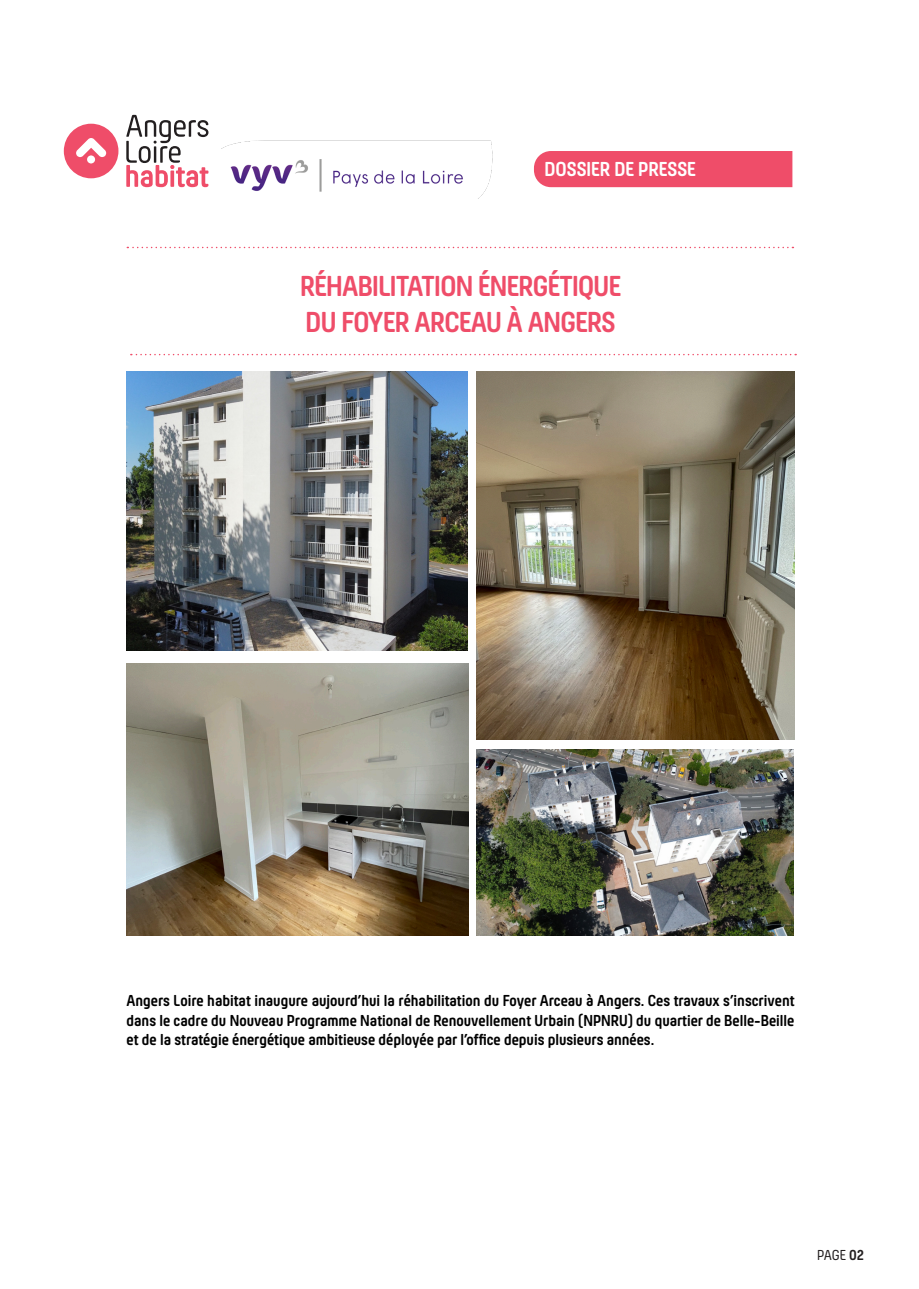
<style>
.page{position:relative;width:919px;height:1289px;background:#fff}
.page>*{position:absolute;margin:0;border:0;box-sizing:border-box;transform-origin:0 0}
.t1{font:700 30px/36px "Hansom FY";letter-spacing:-.02em;color:#ef4d69}
.t2{font:700 21px "Hansom FY";color:#fff}
.t3{font:700 16.5px/19.8px "Hansom FY";color:#000;text-align:justify}
</style>
<div class="page">
<svg style="left:126px;top:115px;width:82px;height:72px"></svg>
<div style="left:64px;top:124px;width:54px;height:54px;background:#ef4d69;border-radius:50%"></div>
<div style="left:87px;top:155px;width:8px;height:8px;background:#fff;border-radius:50%"></div>
<svg style="left:76px;top:138px;width:31px;height:19px"></svg>
<div style="left:534px;top:151px;width:258px;height:36px;background:#ef4d69"></div>
<img style="left:221px;top:140px;width:272px;height:58px">
<svg style="left:127px;top:247px;width:666px;height:1px"></svg>
<svg style="left:131px;top:354px;width:665px;height:1px"></svg>
<img style="left:126px;top:371px;width:342px;height:280px">
<img style="left:476px;top:371px;width:318px;height:368px">
<img style="left:126px;top:663px;width:342px;height:272px">
<img style="left:476px;top:749px;width:317px;height:186px">
<p class="t2" style="left:544px;top:157px;width:153px">DOSSIER DE PRESSE</p>
<p class="t1" style="left:300px;top:268px;width:322px">RÉHABILITATION ÉNERGÉTIQUE<br>DU FOYER ARCEAU À ANGERS</p>
<p class="t3" style="left:126px;top:990px;width:669px">Angers Loire habitat inaugure aujourd’hui la réhabilitation du Foyer Arceau à Angers. Ces travaux s’inscrivent dans le cadre du Nouveau Programme National de Renouvellement Urbain (NPNRU) du quartier de Belle-Beille et de la stratégie énergétique ambitieuse déployée par l’office depuis plusieurs années.</p>
</div>
